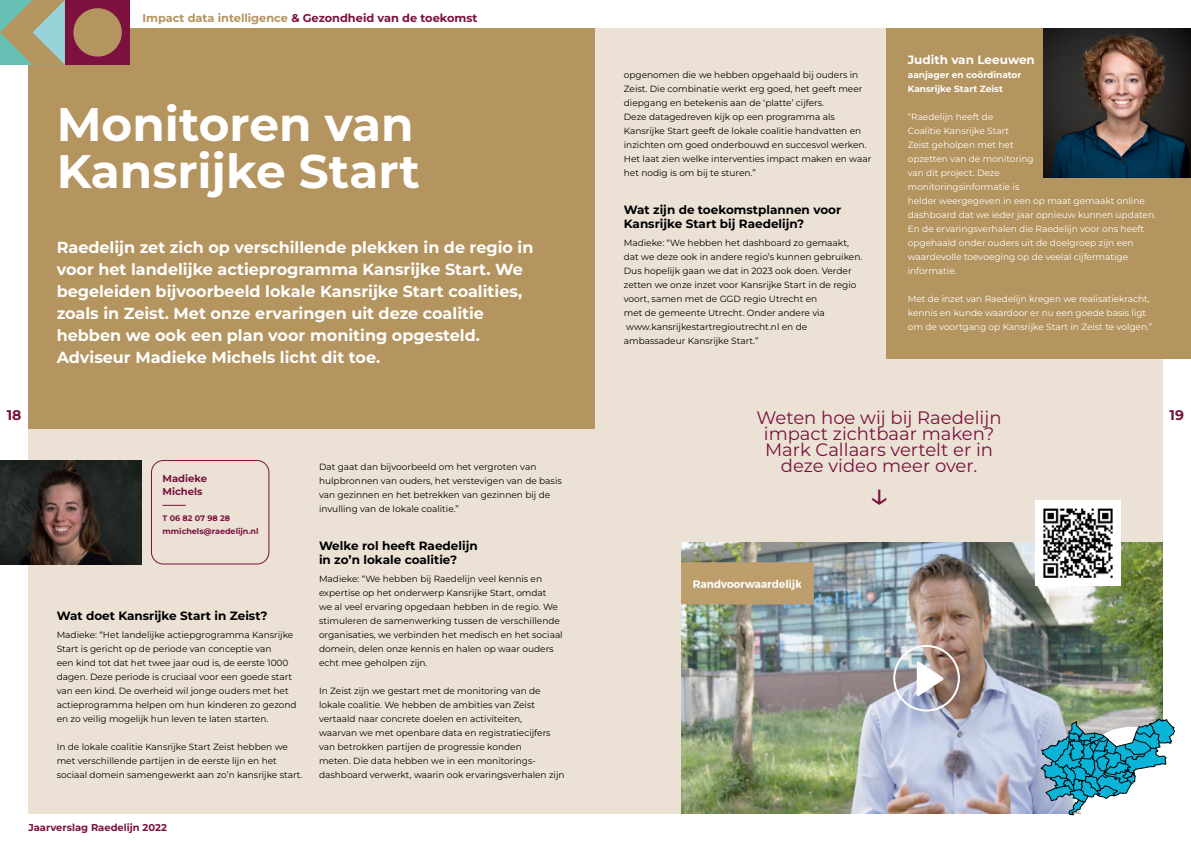
<style>
.page{position:relative;width:1191px;height:842px;background:#fff}
.page>*{position:absolute;margin:0;border:0;box-sizing:border-box;transform-origin:0 0}
.t1{font:700 47px/47px "Montserrat";color:#fff}
.t2{font:36px "Montserrat";color:#7c1140}
.t3{font:18px/16px "Montserrat";color:#7c1140;text-align:center}
.t4{font:700 16px/22px "Montserrat";color:#fff}
.t5{font:700 14px "Montserrat";color:#7c1140}
.t6{font:700 12px/14px "Montserrat";color:#000}
.t7{font:700 12px "Montserrat";color:#fff}
.t8{font:700 11.4px "Montserrat";color:#7c1140}
.t9{font:700 10px/13px "Montserrat";color:#7c1140}
.t10{font:700 9.9px "Montserrat";color:#7c1140}
.t11{font:9px/14px "Montserrat";color:#000}
.t12{font:9px/14px "Montserrat";color:#fff}
.t13{font:700 9px/14px "Montserrat";color:#fff}
.t14{font:700 8px/13px "Montserrat";color:#7c1140}
.s1{color:#b4945f}
</style>
<div class="page">
<div style="left:28px;top:28px;width:567px;height:401px;background:#b4945f"></div>
<div style="left:28px;top:429px;width:596px;height:385px;background:#ebe2d5"></div>
<img style="left:0;top:460px;width:142px;height:104px">
<div style="left:151px;top:460px;width:118px;height:104px;border:1px solid #7c1140;border-radius:12px"></div>
<svg style="left:162px;top:505px;width:24px;height:1px"></svg>
<div style="left:57px;top:0;width:73px;height:65px;background:#7c1140"></div>
<div style="left:73px;top:8px;width:49px;height:49px;background:#b4945f;border-radius:50%"></div>
<svg style="left:0;top:0;width:65px;height:65px;background:#99ae93"></svg>
<div style="left:595px;top:28px;width:567px;height:786px;background:#ebe2d5"></div>
<img style="left:681px;top:543px;width:481px;height:271px">
<div style="left:886px;top:28px;width:305px;height:331px;background:#b4945f"></div>
<img style="left:1043px;top:28px;width:148px;height:150px">
<svg style="left:1040px;top:719px;width:134px;height:96px;background:#70b4c6"></svg>
<svg style="left:916px;top:661px;width:27px;height:35px"></svg>
<div style="left:893px;top:645px;width:67px;height:66px;border:2px solid #fff;border-radius:50%"></div>
<img style="left:1035px;top:501px;width:85px;height:84px">
<p class="t8" style="left:142px;top:10px;width:336px"><span class="s1">Impact data intelligence</span> &amp; Gezondheid van de toekomst</p>
<h1 class="t1" style="left:57px;top:99px;width:365px">Monitoren van<br>Kansrijke Start</h1>
<h3 class="t5" style="left:7px;top:405px;width:16px">18</h3>
<p class="t4" style="left:57px;top:236px;width:478px">Raedelijn zet zich op verschillende plekken in de regio in voor het landelijke actieprogramma Kansrijke Start. We begeleiden bijvoorbeeld lokale Kansrijke Start coalities, zoals in Zeist. Met onze ervaringen uit deze coalitie hebben we ook een plan voor moniting opgesteld.<br>Adviseur Madieke Michels licht dit toe.</p>
<p class="t9" style="left:162px;top:471px;width:46px">Madieke<br>Michels</p>
<p class="t14" style="left:162px;top:511px;width:97px">T 06 82 07 98 28 mmichels@raedelijn.nl</p>
<h3 class="t6" style="left:57px;top:608px;width:212px">Wat doet Kansrijke Start in Zeist?</h3>
<p class="t11" style="left:57px;top:628px;width:241px">Madieke: “Het landelijke actiepgrogramma Kansrijke Start is gericht op de periode van conceptie van<br>een kind tot dat het twee jaar oud is, de eerste 1000 dagen. Deze periode is cruciaal voor een goede start van een kind. De overheid wil jonge ouders met het actieprogramma helpen om hun kinderen zo gezond en zo veilig mogelijk hun leven te laten starten.</p>
<p class="t11" style="left:57px;top:740px;width:247px">In de lokale coalitie Kansrijke Start Zeist hebben we met verschillende partijen in de eerste lijn en het sociaal domein samengewerkt aan zo’n kansrijke start.</p>
<p class="t11" style="left:319px;top:460px;width:244px">Dat gaat dan bijvoorbeeld om het vergroten van hulpbronnen van ouders, het verstevigen van de basis van gezinnen en het betrekken van gezinnen bij de invulling van de lokale coalitie.”</p>
<h3 class="t6" style="left:319px;top:538px;width:160px">Welke rol heeft Raedelijn in zo’n lokale coalitie?</h3>
<p class="t11" style="left:319px;top:572px;width:245px">Madieke: “We hebben bij Raedelijn veel kennis en expertise op het onderwerp Kansrijke Start, omdat<br>we al veel ervaring opgedaan hebben in de regio. We stimuleren de samenwerking tussen de verschillende organisaties, we verbinden het medisch en het sociaal domein, delen onze kennis en halen op waar ouders echt mee geholpen zijn.</p>
<p class="t11" style="left:319px;top:684px;width:247px">In Zeist zijn we gestart met de monitoring van de lokale coalitie. We hebben de ambities van Zeist vertaald naar concrete doelen en activiteiten,<br>waarvan we met openbare data en registratiecijfers van betrokken partijen de progressie konden<br>meten. Die data hebben we in een monitorings&shy;dashboard verwerkt, waarin ook ervaringsverhalen zijn</p>
<p class="t10" style="left:28px;top:820px;width:140px">Jaarverslag Raedelijn 2022</p>
<p class="t11" style="left:624px;top:68px;width:249px">opgenomen die we hebben opgehaald bij ouders in Zeist. Die combinatie werkt erg goed, het geeft meer diepgang en betekenis aan de ‘platte’ cijfers.<br>Deze datagedreven kijk op een programma als Kansrijke Start geeft de lokale coalitie handvatten en inzichten om goed onderbouwd en succesvol werken.<br>Het laat zien welke interventies impact maken en waar het nodig is om bij te sturen.”</p>
<h3 class="t6" style="left:624px;top:202px;width:219px">Wat zijn de toekomstplannen voor<br>Kansrijke Start bij Raedelijn?</h3>
<p class="t11" style="left:624px;top:236px;width:240px">Madieke: “We hebben het dashboard zo gemaakt, dat we deze ook in andere regio’s kunnen gebruiken.<br>Dus hopelijk gaan we dat in 2023 ook doen. Verder zetten we onze inzet voor Kansrijke Start in de regio voort, samen met de GGD regio Utrecht en<br>met de gemeente Utrecht. Onder andere via www.kansrijkestartregioutrecht.nl en de ambassadeur Kansrijke Start.”</p>
<h3 class="t7" style="left:907px;top:52px;width:129px">Judith van Leeuwen</h3>
<p class="t13" style="left:907px;top:68px;width:115px">aanjager en coördinator<br>Kansrijke Start Zeist</p>
<p class="t12" style="left:907px;top:110px;width:250px">“Raedelijn heeft de<br>Coalitie Kansrijke Start<br>Zeist geholpen met het<br>opzetten van de monitoring<br>van dit project. Deze<br>monitoringsinformatie is<br>helder weergegeven in een op maat gemaakt online dashboard dat we ieder jaar opnieuw kunnen updaten.<br>En de ervaringsverhalen die Raedelijn voor ons heeft opgehaald onder ouders uit de doelgroep zijn een waardevolle toevoeging op de veelal cijfermatige informatie.</p>
<p class="t12" style="left:907px;top:292px;width:246px">Met de inzet van Raedelijn kregen we realisatiekracht, kennis en kunde waardoor er nu een goede basis ligt om de voortgang op Kansrijke Start in Zeist te volgen.”</p>
<h3 class="t3" style="left:756px;top:409px;width:246px">Weten hoe wij bij Raedelijn impact zichtbaar maken?<br>Mark Callaars vertelt er in deze video meer over.</h3>
<h2 class="t2" style="left:868px;top:470px;width:23px">↓</h2>
<h3 class="t5" style="left:1169px;top:405px;width:16px">19</h3>
</div>
